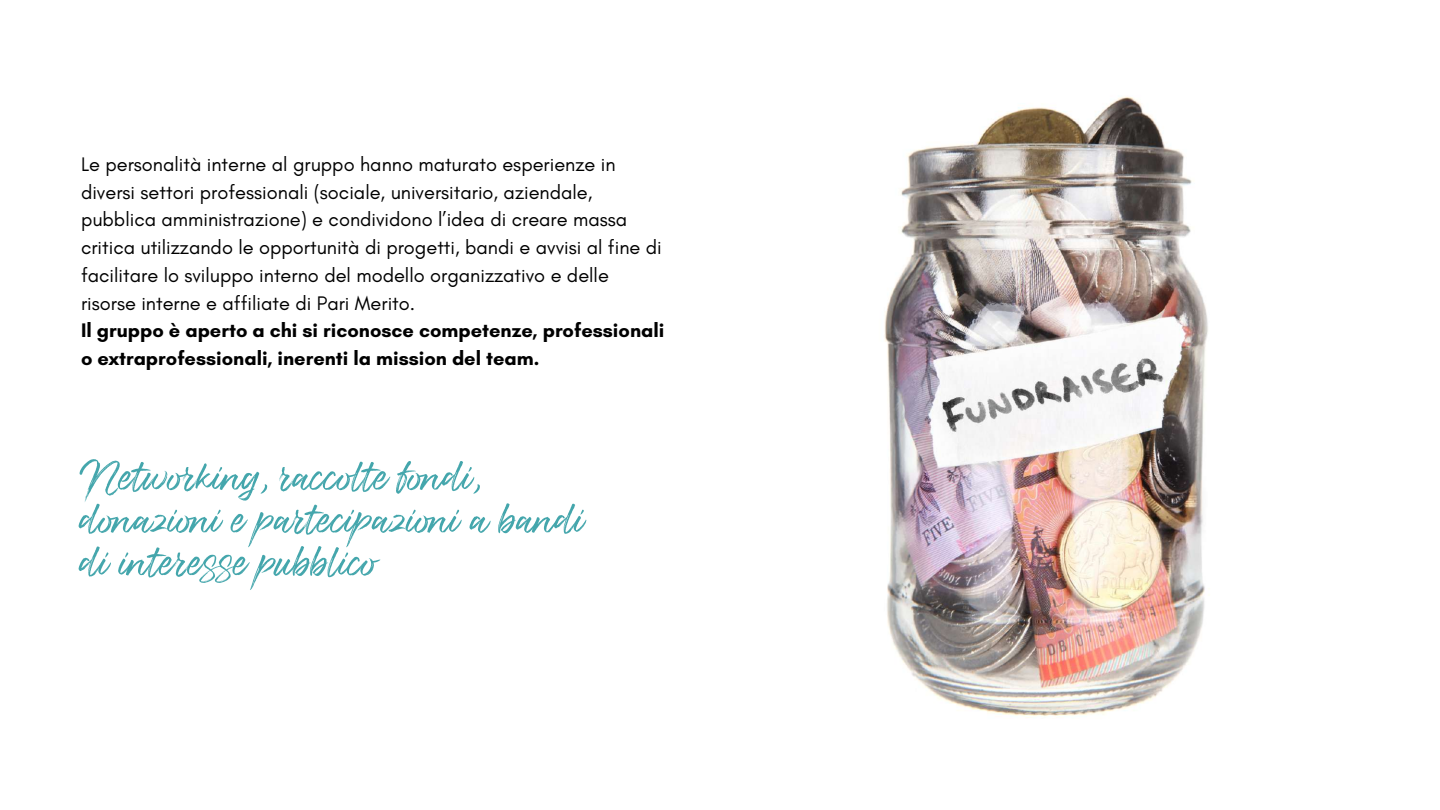
<style>
.page{position:relative;width:1440px;height:810px;background:#fff}
.page>*{position:absolute;margin:0;border:0;box-sizing:border-box;transform-origin:0 0}
.t1{font:52px/42.8px "Black Almonds";color:#44a6ac}
.t2{font:20px/27.8px "Glacial Indifference";color:#000}
.t3{font:700 20px/27.8px "Glacial Indifference";color:#000}
</style>
<div class="page">
<img style="left:884px;top:96px;width:324px;height:622px">
<p class="t2" style="left:81px;top:150px;width:582px">Le personalità interne al gruppo hanno maturato esperienze in diversi settori professionali (sociale, universitario, aziendale, pubblica amministrazione) e condividono l’idea di creare massa critica utilizzando le opportunità di progetti, bandi e avvisi al fine di facilitare lo sviluppo interno del modello organizzativo e delle risorse interne e affiliate di Pari Merito.</p>
<p class="t3" style="left:81px;top:317px;width:585px">Il gruppo è aperto a chi si riconosce competenze, professionali o extraprofessionali, inerenti la mission del team.</p>
<h1 class="t1" style="left:81px;top:450px;width:506px">Networking, raccolte fondi, donazioni e partecipazioni a bandi di interesse pubblico</h1>
</div>
